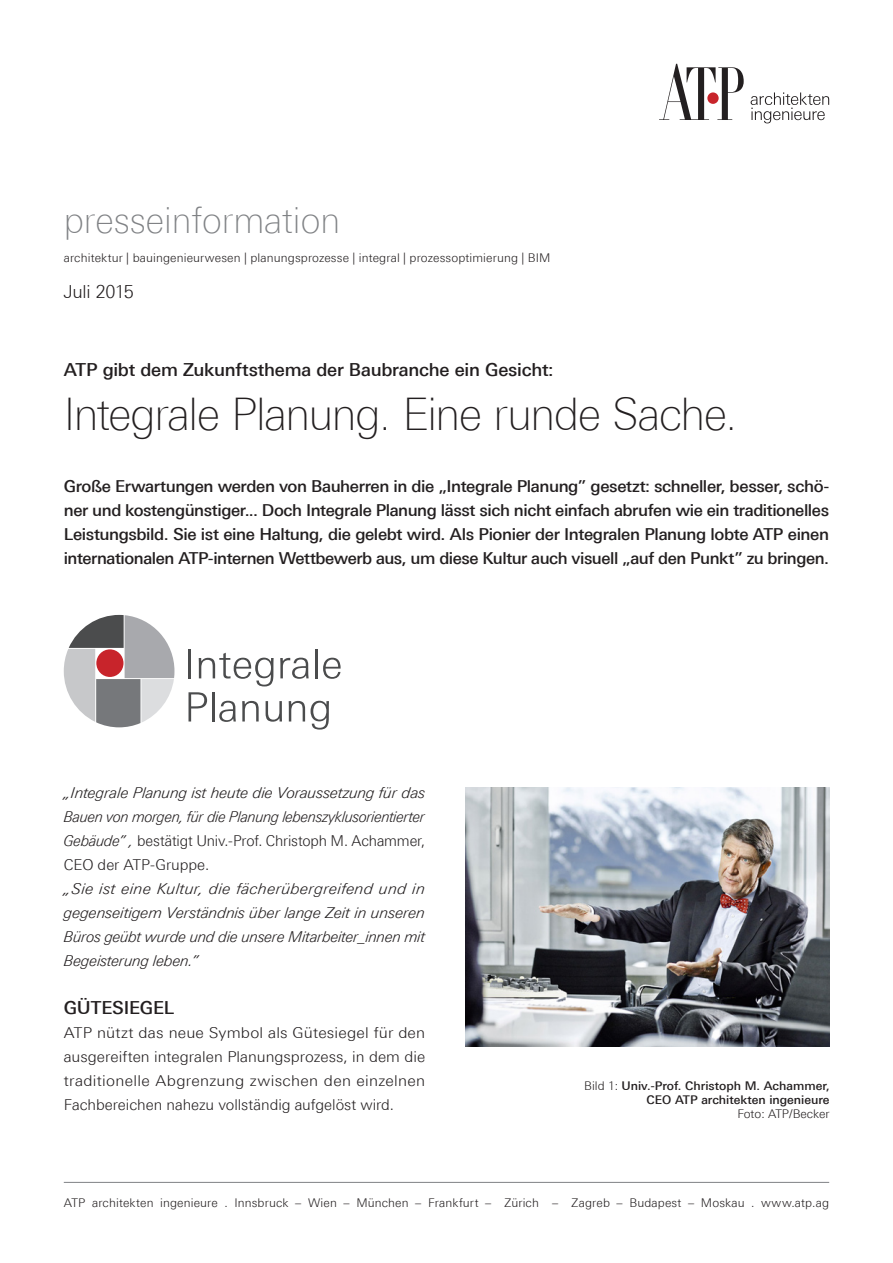
<style>
.page{position:relative;width:893px;height:1263px;background:#fff}
.page>*{position:absolute;margin:0;border:0;box-sizing:border-box;transform-origin:0 0}
.t1{font:100 45px "Linotype Univers 230";letter-spacing:-.025em;color:#231f20}
.t2{font:100 36px "Linotype Univers 230";color:#808285}
.Fließtext{font:500 18px "ATP Univers";letter-spacing:-.015em;color:#231f20}
.t3{font:300 18px "ATP Univers";letter-spacing:-.015em;color:#231f20}
.Fließtext-2{font:500 16.5px/24px "ATP Univers";letter-spacing:-.03em;color:#231f20;text-align:justify}
.Fließtext-3{font:300 15px/24px "ATP Univers";color:#231f20;text-align:justify;scale:1.05 1}
.Fließtext-4{font:italic 300 15px/24px "ATP Univers";letter-spacing:-.01em;color:#231f20;text-align:justify}
.Fließtext-5{font:italic 300 15px/24px "ATP Univers";letter-spacing:-.01em;color:#231f20;text-align:justify;scale:1.05 1}
.t4{font:300 12px "ATP Univers";letter-spacing:.01em;color:#231f20}
.t5{font:500 12px "ATP Univers";color:#231f20}
.s1{font-style:normal}
.s2{font-weight:300}
</style>
<div class="page">
<hr style="left:64px;top:1182px;width:765px;height:1px;background:#808285">
<svg style="left:659px;top:64px;width:85px;height:56px"></svg>
<svg style="left:751px;top:92px;width:78px;height:31px"></svg>
<hr style="left:188px;top:649px;width:3px;height:29px;background:#4b4c4d">
<svg style="left:199px;top:653px;width:75px;height:33px"></svg>
<svg style="left:280px;top:658px;width:29px;height:21px"></svg>
<hr style="left:315px;top:649px;width:3px;height:29px;background:#4b4c4d">
<svg style="left:323px;top:658px;width:18px;height:21px"></svg>
<svg style="left:188px;top:692px;width:19px;height:29px"></svg>
<hr style="left:212px;top:692px;width:3px;height:29px;background:#4b4c4d">
<svg style="left:219px;top:701px;width:17px;height:21px"></svg>
<svg style="left:242px;top:701px;width:17px;height:20px"></svg>
<svg style="left:266px;top:701px;width:16px;height:21px"></svg>
<svg style="left:289px;top:701px;width:16px;height:20px"></svg>
<svg style="left:311px;top:701px;width:18px;height:28px"></svg>
<svg style="left:64px;top:615px;width:110px;height:112px"></svg>
<div style="left:96px;top:649px;width:27px;height:28px;background:#c8242b;border-radius:50%"></div>
<img style="left:465px;top:787px;width:365px;height:260px">
<p class="t2" style="left:64px;top:200px;width:278px">presseinformation</p>
<p class="t4" style="left:64px;top:250px;width:488px">architektur | bauingenieurwesen | planungsprozesse | integral | prozessoptimierung | BIM</p>
<p class="t3" style="left:64px;top:280px;width:72px">Juli 2015</p>
<p class="Fließtext" style="left:64px;top:359px;width:491px">ATP gibt dem Zukunftsthema der Baubranche ein Gesicht:</p>
<p class="t1" style="left:64px;top:389px;width:675px">Integrale Planung. Eine runde Sache.</p>
<p class="Fließtext-2" style="left:64px;top:474px;width:767px">Große Erwartungen werden von Bauherren in die „Integrale Planung” gesetzt: schneller, besser, schö&shy;ner und kostengünstiger... Doch Integrale Planung lässt sich nicht einfach abrufen wie ein traditionelles Leistungsbild. Sie ist eine Haltung, die gelebt wird. Als Pionier der Integralen Planung lobte ATP einen internationalen ATP-internen Wettbewerb aus, um diese Kultur auch visuell „auf den Punkt” zu bringen.</p>
<p class="Fließtext-4" style="left:64px;top:781px;width:363px">„Integrale Planung ist heute die Voraussetzung für das Bauen von morgen, für die Planung lebenszyklusorientierter Gebäude” , <span class="s1">bestätigt Univ.-Prof. Christoph M. Achammer, CEO der ATP-Gruppe.</span></p>
<p class="Fließtext-5" style="left:64px;top:877px;width:346px">„Sie ist eine Kultur, die fächerübergreifend und in gegenseitigem Verständnis über lange Zeit in unseren Büros geübt wurde und die unsere Mitarbeiter_innen mit Begeisterung leben.”</p>
<p class="Fließtext" style="left:64px;top:997px;width:112px">GÜTESIEGEL</p>
<p class="Fließtext-3" style="left:64px;top:1021px;width:346px">ATP nützt das neue Symbol als Gütesiegel für den ausgereiften integralen Planungsprozess, in dem die traditionelle Abgrenzung zwischen den einzelnen Fachbereichen nahezu vollständig aufgelöst wird.</p>
<p class="t5" style="left:584px;top:1078px;width:247px"><span class="s2">Bild 1:</span> Univ.-Prof. Christoph M. Achammer,</p>
<p class="t5" style="left:646px;top:1092px;width:185px">CEO ATP architekten ingenieure</p>
<p class="t4" style="left:737px;top:1107px;width:94px">Foto: ATP/Becker</p>
<p class="t4" style="left:64px;top:1196px;width:767px">ATP architekten ingenieure . Innsbruck – Wien – München – Frankfurt – Zürich – Zagreb – Budapest – Moskau . www.atp.ag</p>
</div>
